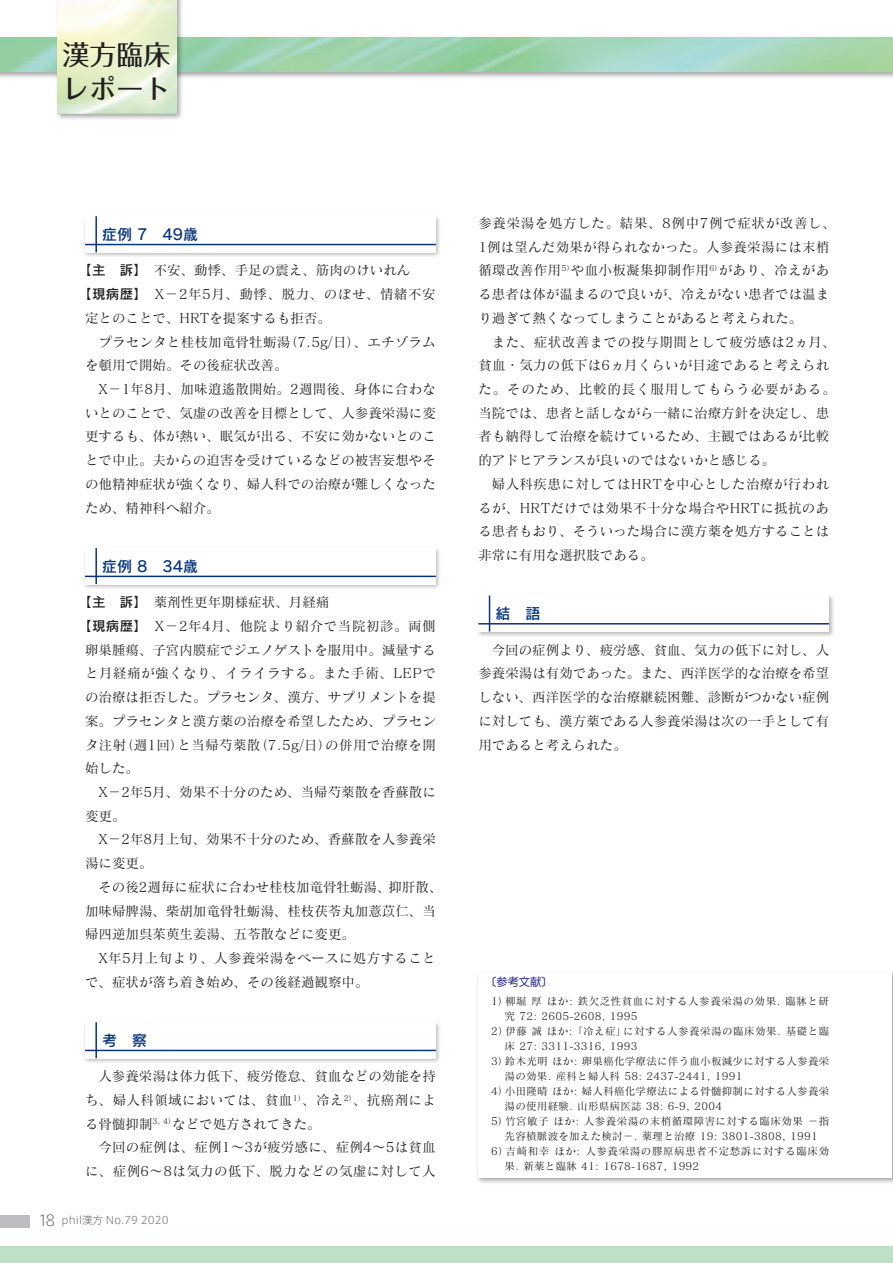
<style>
.page{position:relative;width:893px;height:1263px;background:#fff}
.page>*{position:absolute;margin:0;border:0;box-sizing:border-box;transform-origin:0 0}
.t1{font:500 27px/34.5px "Folk Pro";color:#231f20}
.t2{font:15px "Rodin Pro DB";color:#08357c}
.t3{font:13.5px/23.7px "Matisse Pro M";color:#231f20;text-align:justify}
.t4{font:13.5px "Matisse Pro M";letter-spacing:.04em;color:#231f20}
.t5{font:13.5px "Matisse Pro M";letter-spacing:.025em;color:#231f20}
.t6{font:13.5px/23.7px "Matisse Pro M";letter-spacing:.03em;color:#231f20;text-align:right}
.t7{font:11.25px "Shin Go Pro";color:#2e3092}
.t8{font:10.5px "Matisse Pro M";letter-spacing:.025em;color:#231f20}
.t9{font:10.5px "Matisse Pro M";letter-spacing:.045em;color:#231f20}
.t10{font:10.5px "Matisse Pro M";letter-spacing:.055em;color:#231f20}
.t11{font:10.5px "Matisse Pro M";letter-spacing:.06em;color:#231f20}
.t12{font:300 10.5px "Axis Std";color:#6c6d70}
.s1{font-family:"Rodin Pro DB"}
.s2{font-size:15px}
</style>
<div class="page">
<img style="left:44px;top:0;width:148px;height:119px">
<img style="left:57px;top:0;width:120px;height:114px">
<div style="left:83px;top:214px;width:358px;height:44px;background:#231f20;opacity:.3"></div>
<div style="left:85px;top:216px;width:351px;height:36px;background:#fff"></div>
<hr style="left:95px;top:216px;width:2px;height:36px;background:#08357c">
<hr style="left:85px;top:244px;width:351px;height:1px;background:#08357c">
<div style="left:83px;top:546px;width:358px;height:44px;background:#231f20;opacity:.3"></div>
<div style="left:85px;top:548px;width:351px;height:36px;background:#fff"></div>
<hr style="left:95px;top:548px;width:2px;height:36px;background:#08357c">
<hr style="left:85px;top:576px;width:351px;height:1px;background:#08357c">
<div style="left:83px;top:1020px;width:358px;height:44px;background:#231f20;opacity:.3"></div>
<div style="left:85px;top:1022px;width:351px;height:36px;background:#fff"></div>
<hr style="left:95px;top:1022px;width:2px;height:36px;background:#08357c">
<hr style="left:85px;top:1050px;width:351px;height:1px;background:#08357c">
<div style="left:476px;top:593px;width:359px;height:44px;background:#231f20;opacity:.3"></div>
<div style="left:478px;top:595px;width:351px;height:37px;background:#fff"></div>
<hr style="left:489px;top:595px;width:1px;height:37px;background:#08357c">
<hr style="left:478px;top:623px;width:351px;height:1px;background:#08357c">
<div style="left:0;top:1215px;width:30px;height:13px;background:#bcbdc0"></div>
<h1 class="t1" style="left:63px;top:33px;width:109px">漢方臨床レポート</h1>
<p class="t2" style="left:102px;top:224px;width:98px">症例 7　49歳</p>
<p class="t3" style="left:78px;top:258px;width:334px"><span class="s1">【主　訴】</span>　不安、動悸、手足の震え、筋肉のけいれん</p>
<p class="t4" style="left:78px;top:286px;width:359px"><span class="s1">【現病歴】</span> X－2年5月、動悸、脱力、のぼせ、情緒不安</p>
<p class="t3" style="left:85px;top:306px;width:247px">定とのことで、HRTを提案するも拒否。</p>
<p class="t3" style="left:98px;top:329px;width:339px">プラセンタと桂枝加竜骨牡蛎湯（7.5g/日）、エチゾラム</p>
<p class="t3" style="left:85px;top:353px;width:204px">を頓用で開始。その後症状改善。</p>
<p class="t3" style="left:98px;top:377px;width:339px">X－1年8月、加味逍遙散開始。2週間後、身体に合わな</p>
<p class="t3" style="left:85px;top:400px;width:352px">いとのことで、気虚の改善を目標として、人参養栄湯に変</p>
<p class="t3" style="left:85px;top:424px;width:352px">更するも、体が熱い、眠気が出る、不安に効かないとのこ</p>
<p class="t3" style="left:85px;top:448px;width:352px">とで中止。夫からの迫害を受けているなどの被害妄想やそ</p>
<p class="t3" style="left:85px;top:472px;width:352px">の他精神症状が強くなり、婦人科での治療が難しくなった</p>
<p class="t3" style="left:85px;top:495px;width:136px">ため、精神科へ紹介。</p>
<p class="t2" style="left:102px;top:556px;width:98px">症例 8　34歳</p>
<p class="t3" style="left:78px;top:590px;width:253px"><span class="s1">【主　訴】</span>　薬剤性更年期様症状、月経痛</p>
<p class="t4" style="left:78px;top:618px;width:359px"><span class="s1">【現病歴】</span> X－2年4月、他院より紹介で当院初診。両側</p>
<p class="t3" style="left:85px;top:637px;width:352px">卵巣腫瘍、子宮内膜症でジエノゲストを服用中。減量する</p>
<p class="t4" style="left:85px;top:665px;width:352px">と月経痛が強くなり、イライラする。また手術、LEPで</p>
<p class="t3" style="left:85px;top:685px;width:352px">の治療は拒否した。プラセンタ、漢方、サプリメントを提</p>
<p class="t3" style="left:85px;top:709px;width:352px">案。プラセンタと漢方薬の治療を希望したため、プラセン</p>
<p class="t5" style="left:85px;top:736px;width:352px">タ注射（週1回）と当帰芍薬散（7.5g/日）の併用で治療を開</p>
<p class="t3" style="left:85px;top:756px;width:55px">始した。</p>
<p class="t3" style="left:98px;top:780px;width:339px">X－2年5月、効果不十分のため、当帰芍薬散を香蘇散に</p>
<p class="t3" style="left:85px;top:803px;width:42px">変更。</p>
<p class="t3" style="left:98px;top:827px;width:339px">X－2年8月上旬、効果不十分のため、香蘇散を人参養栄</p>
<p class="t3" style="left:85px;top:851px;width:69px">湯に変更。</p>
<p class="t3" style="left:98px;top:874px;width:346px">その後2週毎に症状に合わせ桂枝加竜骨牡蛎湯、抑肝散、</p>
<p class="t3" style="left:85px;top:898px;width:352px">加味帰脾湯、柴胡加竜骨牡蛎湯、桂枝茯苓丸加薏苡仁、当</p>
<p class="t3" style="left:85px;top:922px;width:271px">帰四逆加呉茱萸生姜湯、五苓散などに変更。</p>
<p class="t5" style="left:98px;top:949px;width:339px">X年5月上旬より、人参養栄湯をベースに処方すること</p>
<p class="t3" style="left:85px;top:969px;width:285px">で、症状が落ち着き始め、その後経過観察中。</p>
<p class="t2" style="left:102px;top:1030px;width:46px">考　察</p>
<p class="t3" style="left:85px;top:1064px;width:352px;text-indent:13px">人参養栄湯は体力低下、疲労倦怠、貧血などの効能を持ち、婦人科領域においては、貧血<sup>1）</sup>、冷え<sup>2）</sup>、抗癌剤による骨髄抑制<sup>3,</sup> <sup>4）</sup>などで処方されてきた。</p>
<p class="t6" style="left:85px;top:1135px;width:352px">今回の症例は、症例1〜3が疲労感に、症例4〜5は貧血に、症例6〜8は気力の低下、脱力などの気虚に対して人</p>
<p class="t12" style="left:38px;top:1213px;width:132px"><span class="s2">18</span> phil漢方 No.79 2020</p>
<p class="t3" style="left:478px;top:211px;width:359px;text-align:left">参養栄湯を処方した。結果、8例中7例で症状が改善し、<br>1例は望んだ効果が得られなかった。人参養栄湯には末梢循環改善作用<sup>5）</sup>や血小板凝集抑制作用<sup>6）</sup>があり、冷えがある患者は体が温まるので良いが、冷えがない患者では温まり過ぎて熱くなってしまうことがあると考えられた。</p>
<p class="t3" style="left:478px;top:329px;width:359px;text-align:left;text-indent:13px">また、症状改善までの投与期間として疲労感は2ヵ月、貧血・気力の低下は6ヵ月くらいが目途であると考えられた。そのため、比較的長く服用してもらう必要がある。当院では、患者と話しながら一緒に治療方針を決定し、患者も納得して治療を続けているため、主観ではあるが比較的アドヒアランスが良いのではないかと感じる。</p>
<p class="t3" style="left:478px;top:472px;width:352px;text-indent:13px">婦人科疾患に対してはHRTを中心とした治療が行われるが、HRTだけでは効果不十分な場合やHRTに抵抗のある患者もおり、そういった場合に漢方薬を処方することは非常に有用な選択肢である。</p>
<p class="t2" style="left:495px;top:604px;width:46px">結　語</p>
<p class="t3" style="left:478px;top:637px;width:352px;text-indent:13px">今回の症例より、疲労感、貧血、気力の低下に対し、人参養栄湯は有効であった。また、西洋医学的な治療を希望しない、西洋医学的な治療継続困難、診断がつかない症例に対しても、漢方薬である人参養栄湯は次の一手として有用であると考えられた。</p>
<p class="t7" style="left:485px;top:973px;width:69px">〔参考文献〕</p>
<p class="t10" style="left:491px;top:994px;width:339px">1）柳堀厚ほか: 鉄欠乏性貧血に対する人参養栄湯の効果. 臨牀と研</p>
<p class="t8" style="left:505px;top:1009px;width:134px">究 72: 2605-2608, 1995</p>
<p class="t9" style="left:491px;top:1024px;width:340px">2）伊藤誠ほか: 「冷え症」に対する人参養栄湯の臨床効果. 基礎と臨</p>
<p class="t8" style="left:505px;top:1039px;width:134px">床 27: 3311-3316, 1993</p>
<p class="t8" style="left:491px;top:1054px;width:340px">3）鈴木光明ほか: 卵巣癌化学療法に伴う血小板減少に対する人参養栄</p>
<p class="t8" style="left:505px;top:1069px;width:239px">湯の効果. 産科と婦人科 58: 2437-2441, 1991</p>
<p class="t8" style="left:491px;top:1084px;width:340px">4）小田隆晴ほか: 婦人科癌化学療法による骨髄抑制に対する人参養栄</p>
<p class="t8" style="left:505px;top:1099px;width:219px">湯の使用経験. 山形県病医誌 38: 6-9, 2004</p>
<p class="t9" style="left:491px;top:1114px;width:340px">5）竹宮敏子ほか: 人参養栄湯の末梢循環障害に対する臨床効果－指</p>
<p class="t8" style="left:505px;top:1129px;width:315px">先容積脈波を加えた検討－. 薬理と治療 19: 3801-3808, 1991</p>
<p class="t11" style="left:491px;top:1144px;width:340px">6）吉崎和幸ほか: 人参養栄湯の膠原病患者不定愁訴に対する臨床効</p>
<p class="t8" style="left:505px;top:1159px;width:196px">果. 新薬と臨牀 41: 1678-1687, 1992</p>
</div>
